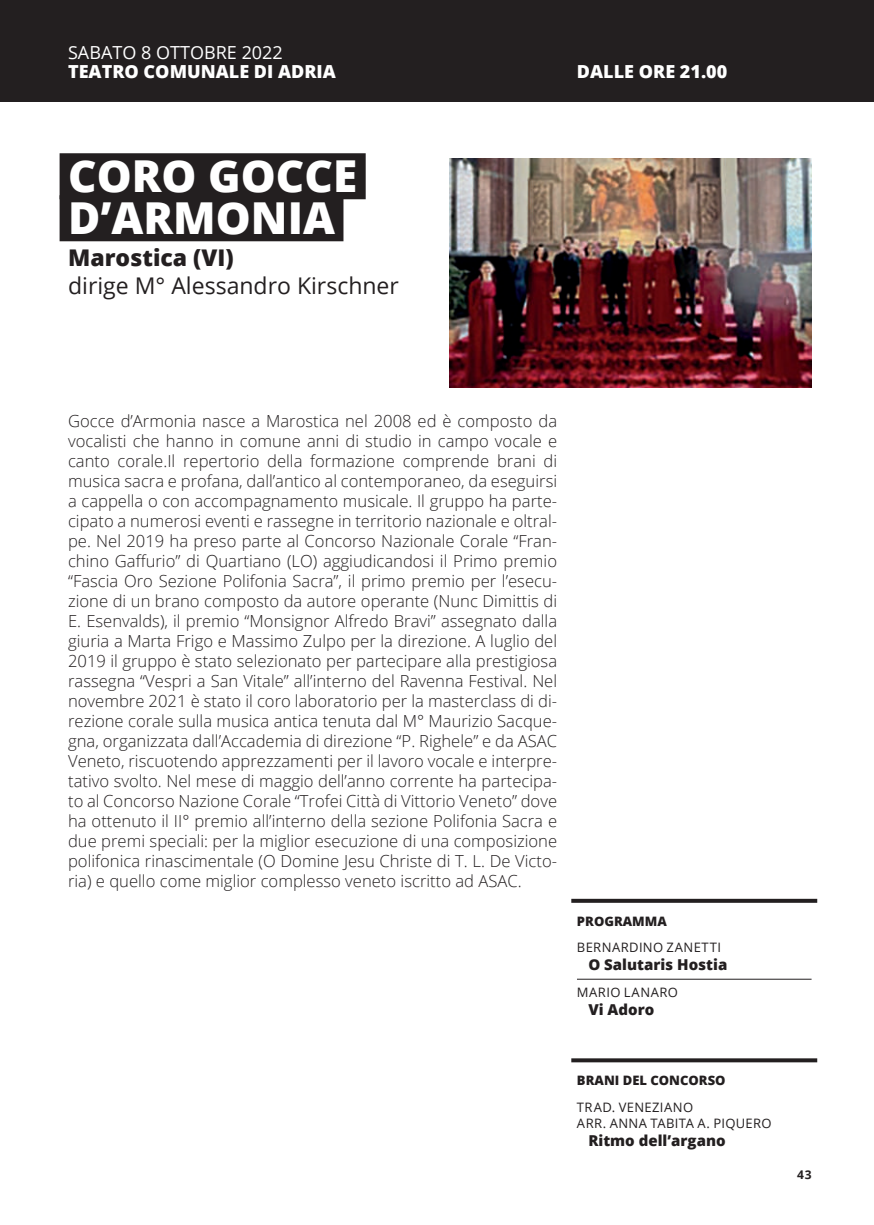
<style>
.page{position:relative;width:874px;height:1225px;background:#fff}
.page>*{position:absolute;margin:0;border:0;box-sizing:border-box;transform-origin:0 0}
.t1{font:800 44px/42px "Open Sans";color:#fff}
.t2{font:23px "Open Sans";color:#231f20}
.t3{font:800 23px "Open Sans";color:#231f20}
.t4{font:800 18px "Open Sans";color:#fff}
.t5{font:18px "Open Sans";color:#fff}
.t6{font:300 16.6px/20px "Open Sans";color:#231f20;text-align:justify}
.t7{font:800 15px "Open Sans";color:#231f20}
.t8{font:13px/15.6px "Open Sans";letter-spacing:.03em;color:#231f20}
.t9{font:800 13px "Open Sans";color:#231f20}
.t10{font:700 12px "Open Sans";color:#231f20}
</style>
<div class="page">
<div style="left:0;top:0;width:17px;height:102px;background:#231f20"></div>
<div style="left:17px;top:0;width:856px;height:102px;background:#231f20"></div>
<img style="left:449px;top:159px;width:362px;height:228px">
<div style="left:60px;top:153px;width:305px;height:46px;background:#231f20"></div>
<div style="left:60px;top:195px;width:283px;height:46px;background:#231f20"></div>
<svg style="left:571px;top:899px;width:245px;height:4px"></svg>
<hr style="left:576px;top:979px;width:235px;height:1px;background:#231f20">
<svg style="left:571px;top:1058px;width:245px;height:4px"></svg>
<p class="t5" style="left:68px;top:40px;width:216px">SABATO 8 OTTOBRE 2022</p>
<p class="t4" style="left:68px;top:58px;width:269px">TEATRO COMUNALE DI ADRIA</p>
<p class="t4" style="left:576px;top:58px;width:152px">DALLE ORE 21.00</p>
<h1 class="t1" style="left:68px;top:153px;width:290px">CORO GOCCE<br>D’ARMONIA</h1>
<h2 class="t3" style="left:68px;top:241px;width:167px">Marostica (VI)</h2>
<h2 class="t2" style="left:68px;top:270px;width:332px">dirige M° Alessandro Kirschner</h2>
<p class="t6" style="left:68px;top:410px;width:490px">Gocce d’Armonia nasce a Marostica nel 2008 ed è composto da vocalisti che hanno in comune anni di studio in campo vocale e canto corale.Il repertorio della formazione comprende brani di musica sacra e profana, dall’antico al contemporaneo, da eseguirsi a cappella o con accompagnamento musicale. Il gruppo ha parte&shy;cipato a numerosi eventi e rassegne in territorio nazionale e oltral&shy;pe. Nel 2019 ha preso parte al Concorso Nazionale Corale “Fran&shy;chino Gaffurio” di Quartiano (LO) aggiudicandosi il Primo premio “Fascia Oro Sezione Polifonia Sacra”, il primo premio per l’esecu&shy;zione di un brano composto da autore operante (Nunc Dimittis di E. Esenvalds), il premio “Monsignor Alfredo Bravi” assegnato dalla giuria a Marta Frigo e Massimo Zulpo per la direzione. A luglio del 2019 il gruppo è stato selezionato per partecipare alla prestigiosa rassegna “Vespri a San Vitale” all’interno del Ravenna Festival. Nel novembre 2021 è stato il coro laboratorio per la masterclass di di&shy;rezione corale sulla musica antica tenuta dal M° Maurizio Sacque&shy;gna, organizzata dall’Accademia di direzione “P. Righele” e da ASAC Veneto, riscuotendo apprezzamenti per il lavoro vocale e interpre&shy;tativo svolto. Nel mese di maggio dell’anno corrente ha partecipa&shy;to al Concorso Nazione Corale “Trofei Città di Vittorio Veneto” dove ha ottenuto il II° premio all’interno della sezione Polifonia Sacra e due premi speciali: per la miglior esecuzione di una composizione polifonica rinascimentale (O Domine Jesu Christe di T. L. De Victo&shy;ria) e quello come miglior complesso veneto iscritto ad ASAC.</p>
<p class="t9" style="left:576px;top:911px;width:91px">PROGRAMMA</p>
<p class="t8" style="left:576px;top:939px;width:145px">BERNARDINO ZANETTI</p>
<p class="t7" style="left:588px;top:953px;width:140px">O Salutaris Hostia</p>
<p class="t8" style="left:576px;top:984px;width:102px">MARIO LANARO</p>
<p class="t7" style="left:588px;top:998px;width:67px">Vi Adoro</p>
<p class="t9" style="left:576px;top:1070px;width:150px">BRANI DEL CONCORSO</p>
<p class="t8" style="left:576px;top:1099px;width:196px">TRAD. VENEZIANO<br>ARR. ANNA TABITA A. PIQUERO</p>
<p class="t7" style="left:588px;top:1128px;width:139px">Ritmo dell’argano</p>
<p class="t10" style="left:796px;top:1166px;width:16px">43</p>
</div>
